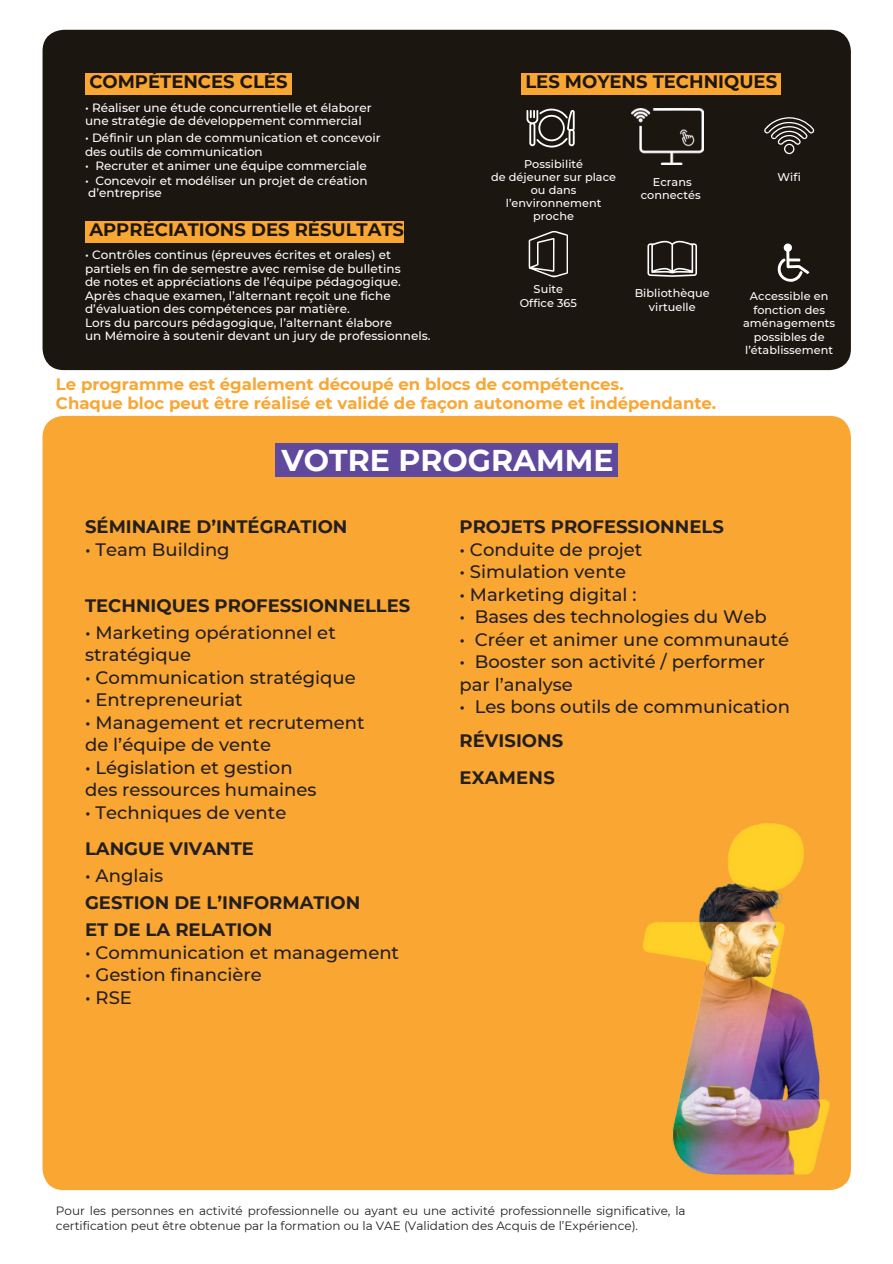
<style>
.page{position:relative;width:893px;height:1264px;background:#fff}
.page>*{position:absolute;margin:0;border:0;box-sizing:border-box;transform-origin:0 0}
.t1{font:700 30px "Montserrat";color:#fff}
.t2{font:500 18px/22.5px "Montserrat";color:#231f20}
.t3{font:700 18px/27px "Montserrat";color:#231f20}
.t4{font:700 18px "Montserrat";color:#1c1611}
.t5{font:700 16.5px/19.2px "Montserrat";color:#faa633}
.t6{font:500 12px/13.5px "Montserrat";letter-spacing:.005em;color:#fff}
.t7{font:12px/14.7px "Montserrat";color:#231f20}
.t8{font:500 11.25px/13.5px "Montserrat";letter-spacing:.005em;color:#fff;text-align:center}
.s1{font-weight:700}
</style>
<div class="page">
<div style="left:43px;top:416px;width:807px;height:774px;background:#faa633;border-radius:21px"></div>
<div style="left:275px;top:444px;width:342px;height:33px;background:#60489d"></div>
<div style="left:43px;top:30px;width:807px;height:340px;background:#1c1611;border-radius:21px"></div>
<div style="left:85px;top:73px;width:206px;height:21px;background:#faa633"></div>
<div style="left:85px;top:221px;width:318px;height:21px;background:#faa633"></div>
<div style="left:521px;top:73px;width:259px;height:21px;background:#faa633"></div>
<img style="left:643px;top:823px;width:204px;height:367px">
<svg style="left:526px;top:109px;width:48px;height:38px"></svg>
<img style="left:631px;top:108px;width:72px;height:57px">
<svg style="left:764px;top:117px;width:50px;height:37px"></svg>
<svg style="left:528px;top:231px;width:40px;height:46px"></svg>
<svg style="left:777px;top:243px;width:32px;height:39px"></svg>
<svg style="left:647px;top:241px;width:50px;height:36px"></svg>
<h4 class="t4" style="left:89px;top:70px;width:200px">COMPÉTENCES CLÉS</h4>
<h2 class="t6" style="left:85px;top:101px;width:288px">• Réaliser une étude concurrentielle et élaborer une stratégie de développement commercial</h2>
<h2 class="t6" style="left:85px;top:131px;width:297px">• Définir un plan de communication et concevoir des outils de communication</h2>
<h2 class="t6" style="left:85px;top:158px;width:283px;line-height:14.7px">• Recruter et animer une équipe commerciale •</h2>
<h4 class="t6" style="left:88px;top:174px;width:281px;line-height:12.3px;text-indent:7px">Concevoir et modéliser un projet de création d’entreprise</h4>
<h4 class="t4" style="left:89px;top:218px;width:316px">APPRÉCIATIONS DES RÉSULTATS</h4>
<h2 class="t6" style="left:85px;top:248px;width:317px">• Contrôles continus (épreuves écrites et orales) et partiels en fin de semestre avec remise de bulletins de notes et appréciations de l’équipe pédagogique.<br>Après chaque examen, l’alternant reçoit une fiche d’évaluation des compétences par matière.</h2>
<h4 class="t6" style="left:85px;top:316px;width:347px">Lors du parcours pédagogique, l’alternant élabore<br>un Mémoire à soutenir devant un jury de professionnels.</h4>
<h4 class="t4" style="left:525px;top:70px;width:253px">LES MOYENS TECHNIQUES</h4>
<h3 class="t8" style="left:491px;top:157px;width:126px">Possibilité<br>de déjeuner sur place ou dans l’environnement proche</h3>
<h1 class="t8" style="left:640px;top:175px;width:61px">Ecrans connectés</h1>
<h3 class="t8" style="left:777px;top:170px;width:25px">Wifi</h3>
<p class="t8" style="left:520px;top:282px;width:59px">Suite<br>Office 365</p>
<p class="t8" style="left:743px;top:289px;width:93px">Accessible en fonction des aménagements possibles de l’établissement</p>
<p class="t8" style="left:634px;top:286px;width:76px">Bibliothèque virtuelle</p>
<h3 class="t5" style="left:56px;top:375px;width:661px">Le programme est également découpé en blocs de compétences.<br>Chaque bloc peut être réalisé et validé de façon autonome et indépendante.</h3>
<h4 class="t1" style="left:281px;top:442px;width:333px">VOTRE PROGRAMME</h4>
<h2 class="t3" style="left:85px;top:513px;width:264px">SÉMINAIRE D’INTÉGRATION</h2>
<h2 class="t2" style="left:85px;top:538px;width:146px">• Team Building</h2>
<h2 class="t3" style="left:85px;top:592px;width:327px">TECHNIQUES PROFESSIONNELLES</h2>
<h2 class="t2" style="left:85px;top:621px;width:252px">• Marketing opérationnel et stratégique</h2>
<h2 class="t2" style="left:85px;top:666px;width:272px">• Communication stratégique</h2>
<h2 class="t2" style="left:85px;top:688px;width:159px">• Entrepreneuriat</h2>
<h2 class="t2" style="left:85px;top:711px;width:281px">• Management et recrutement de l’équipe de vente</h2>
<h2 class="t2" style="left:85px;top:756px;width:233px">• Législation et gestion des ressources humaines</h2>
<h2 class="t2" style="left:85px;top:801px;width:203px">• Techniques de vente</h2>
<h2 class="t3" style="left:85px;top:835px;width:170px">LANGUE VIVANTE</h2>
<h2 class="t2" style="left:85px;top:864px;width:80px">• Anglais</h2>
<h2 class="t3" style="left:85px;top:889px;width:277px">GESTION DE L’INFORMATION<br>ET DE LA RELATION</h2>
<h2 class="t2" style="left:85px;top:940px;width:315px">• Communication et management</h2>
<h2 class="t2" style="left:85px;top:963px;width:178px">• Gestion financière</h2>
<h2 class="t2" style="left:85px;top:985px;width:48px">• RSE</h2>
<p class="t3" style="left:459px;top:513px;width:266px">PROJETS PROFESSIONNELS</p>
<p class="t2" style="left:459px;top:538px;width:184px">• Conduite de projet</p>
<p class="t2" style="left:459px;top:560px;width:168px">• Simulation vente</p>
<p class="t2" style="left:459px;top:583px;width:178px">• Marketing digital :</p>
<p class="t2" style="left:459px;top:605px;width:309px">• Bases des technologies du Web</p>
<p class="t2" style="left:459px;top:628px;width:331px">• Créer et animer une communauté</p>
<p class="t2" style="left:459px;top:650px;width:307px">• Booster son activité / performer par l’analyse</p>
<p class="t2" style="left:459px;top:690px;width:332px;line-height:33.8px">• Les bons outils de communication<br><span class="s1">RÉVISIONS</span></p>
<h4 class="t3" style="left:459px;top:764px;width:97px">EXAMENS</h4>
<p class="t7" style="left:56px;top:1203px;width:631px">Pour les personnes en activité professionnelle ou ayant eu une activité professionnelle significative, la certification peut être obtenue par la formation ou la VAE (Validation des Acquis de l’Expérience).</p>
</div>
